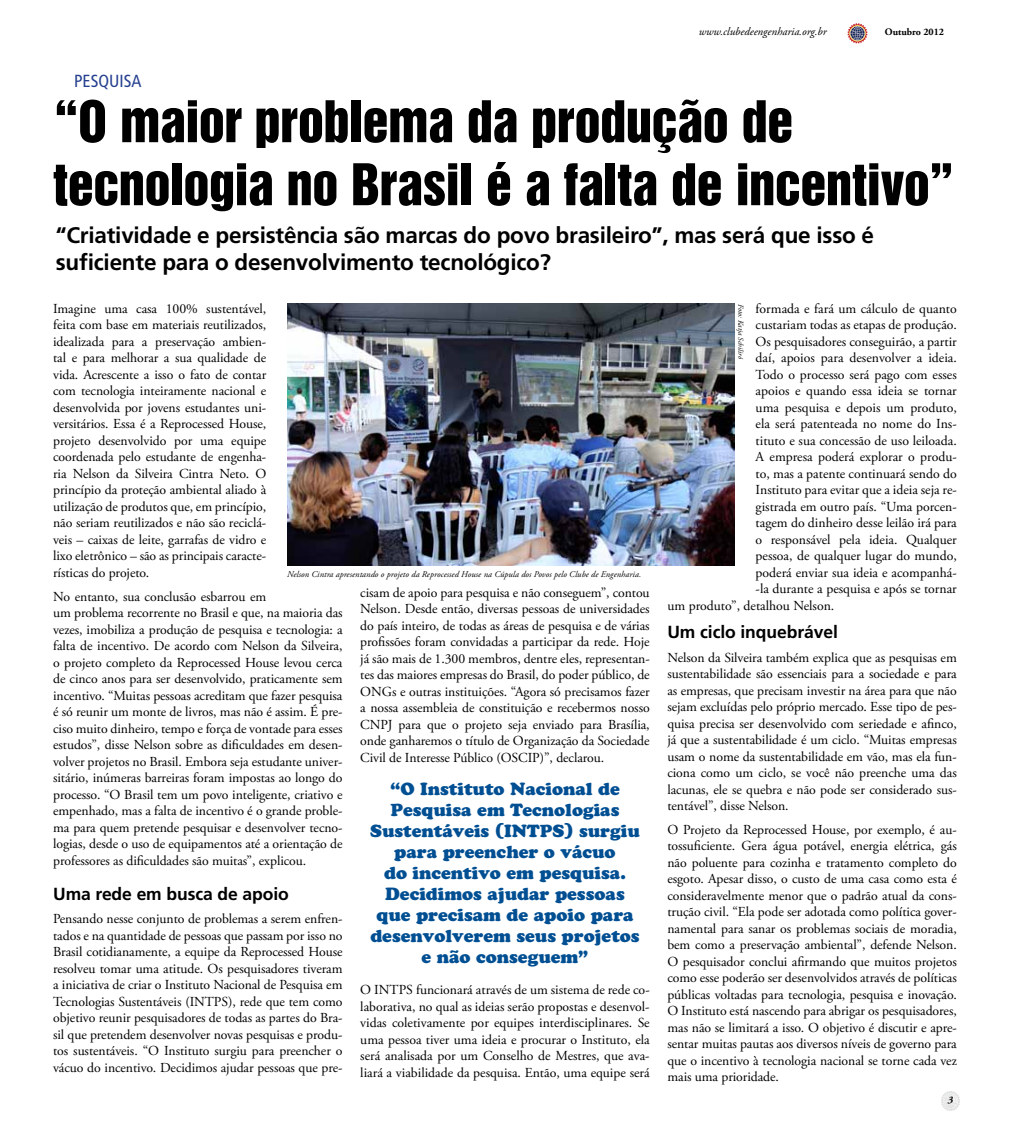
<style>
.page{position:relative;width:1010px;height:1134px;background:#fff}
.page>*{position:absolute;margin:0;border:0;box-sizing:border-box;transform-origin:0 0}
.t1{font:52.5px/63px "Helvetica Inserat LT Std";letter-spacing:-.01em;color:#000}
.t2{font:700 22.5px/27px "Frutiger";letter-spacing:-.01em;color:#000}
.t3{font:17.5px/21px "Cooper Black Std";color:#004f93;text-align:center}
.t4{font:700 17.5px "Frutiger";letter-spacing:-.005em;color:#000}
.t5{font:condensed 17.5px "Frutiger";color:#25408f}
.t6{font:13.75px/16.5px "Adobe Garamond Pro";letter-spacing:-.005em;color:#000;text-align:justify}
.t7{font:italic 11.25px "Adobe Garamond Pro";color:#000}
.t8{font:700 10px "Adobe Garamond Pro";color:#000}
.t9{font:italic 700 10px "Adobe Garamond Pro";color:#000}
.t10{font:italic 8.75px "Adobe Garamond Pro";letter-spacing:.01em;color:#000}
.t11{font:italic 7.5px "Adobe Garamond Pro";color:#000}
</style>
<div class="page">
<img style="left:942px;top:1091px;width:17px;height:19px">
<svg style="left:847px;top:23px;width:20px;height:20px"></svg>
<img style="left:287px;top:304px;width:447px;height:262px">
<p class="t5" style="left:74px;top:71px;width:69px">PESQUISA</p>
<p class="t7" style="left:699px;top:24px;width:129px">www.clubedeengenharia.org.br</p>
<p class="t8" style="left:885px;top:26px;width:61px">Outubro 2012</p>
<h1 class="t1" style="left:53px;top:91px;width:903px">“O maior problema da produção de tecnologia no Brasil é a falta de incentivo”</h1>
<h2 class="t2" style="left:56px;top:222px;width:820px">“Criatividade e persistência são marcas do povo brasileiro”, mas será que isso é suficiente para o desenvolvimento tecnológico?</h2>
<p class="t6" style="left:53px;top:301px;width:215px">Imagine uma casa 100% sustentável, feita com base em materiais reutilizados, idealizada para a preservação ambien&shy;tal e para melhorar a sua qualidade de vida. Acrescente a isso o fato de contar com tecnologia inteiramente nacional e desenvolvida por jovens estudantes uni&shy;versitários. Essa é a Reprocessed House, projeto desenvolvido por uma equipe coordenada pelo estudante de engenha&shy;ria Nelson da Silveira Cintra Neto. O princípio da proteção ambiental aliado à utilização de produtos que, em princípio, não seriam reutilizados e não são reciclá&shy;veis – caixas de leite, garrafas de vidro e lixo eletrônico – são as principais caracte&shy;rísticas do projeto.</p>
<p class="t6" style="left:53px;top:588px;width:291px;text-align:left">No entanto, sua conclusão esbarrou em<br>um problema recorrente no Brasil e que, na maioria das vezes, imobiliza a produção de pesquisa e tecnologia: a falta de incentivo. De acordo com Nelson da Silveira, o projeto completo da Reprocessed House levou cerca de cinco anos para ser desenvolvido, praticamente sem incentivo. “Muitas pessoas acreditam que fazer pesquisa é só reunir um monte de livros, mas não é assim. É pre&shy;ciso muito dinheiro, tempo e força de vontade para esses estudos”, disse Nelson sobre as dificuldades em desen&shy;volver projetos no Brasil. Embora seja estudante univer&shy;sitário, inúmeras barreiras foram impostas ao longo do processo. “O Brasil tem um povo inteligente, criativo e empenhado, mas a falta de incentivo é o grande proble&shy;ma para quem pretende pesquisar e desenvolver tecno&shy;logias, desde o uso de equipamentos até a orientação de professores as dificuldades são muitas”, explicou.</p>
<p class="t4" style="left:53px;top:883px;width:237px">Uma rede em busca de apoio</p>
<p class="t6" style="left:53px;top:911px;width:291px">Pensando nesse conjunto de problemas a serem enfren&shy;tados e na quantidade de pessoas que passam por isso no Brasil cotidianamente, a equipe da Reprocessed House resolveu tomar uma atitude. Os pesquisadores tiveram a iniciativa de criar o Instituto Nacional de Pesquisa em Tecnologias Sustentáveis (INTPS), rede que tem como objetivo reunir pesquisadores de todas as partes do Bra&shy;sil que pretendem desenvolver novas pesquisas e produ&shy;tos sustentáveis. “O Instituto surgiu para preencher o vácuo do incentivo. Decidimos ajudar pessoas que pre-</p>
<p class="t10" style="left:287px;top:569px;width:356px">Nelson Cintra apresentando o projeto da Reprocessed House na Cúpula dos Povos pelo Clube de Engenharia.</p>
<p class="t6" style="left:360px;top:585px;width:291px">cisam de apoio para pesquisa e não conseguem”, contou Nelson. Desde então, diversas pessoas de universidades do país inteiro, de todas as áreas de pesquisa e de várias profissões foram convidadas a participar da rede. Hoje já são mais de 1.300 membros, dentre eles, representan&shy;tes das maiores empresas do Brasil, do poder público, de ONGs e outras instituições. “Agora só precisamos fazer a nossa assembleia de constituição e recebermos nosso CNPJ para que o projeto seja enviado para Brasília, onde ganharemos o título de Organização da Sociedade Civil de Interesse Público (OSCIP)”, declarou.</p>
<p class="t3" style="left:370px;top:778px;width:271px">“O Instituto Nacional de<br>Pesquisa em Tecnologias<br>Sustentáveis (INTPS) surgiu para preencher o vácuo<br>do incentivo em pesquisa.<br>Decidimos ajudar pessoas que precisam de apoio para desenvolverem seus projetos e não conseguem”</p>
<p class="t6" style="left:360px;top:982px;width:291px">O INTPS funcionará através de um sistema de rede co&shy;laborativa, no qual as ideias serão propostas e desenvol&shy;vidas coletivamente por equipes interdisciplinares. Se uma pessoa tiver uma ideia e procurar o Instituto, ela será analisada por um Conselho de Mestres, que ava&shy;liará a viabilidade da pesquisa. Então, uma equipe será</p>
<p class="t6" style="left:756px;top:301px;width:203px">formada e fará um cálculo de quanto</p>
<p class="t6" style="left:756px;top:317px;width:203px">custariam todas as etapas de produção.</p>
<p class="t6" style="left:756px;top:334px;width:203px">Os pesquisadores conseguirão, a partir</p>
<p class="t6" style="left:756px;top:350px;width:203px">daí, apoios para desenvolver a ideia.</p>
<p class="t6" style="left:756px;top:367px;width:203px">Todo o processo será pago com esses</p>
<p class="t6" style="left:756px;top:383px;width:203px">apoios e quando essa ideia se tornar</p>
<p class="t6" style="left:756px;top:400px;width:203px">uma pesquisa e depois um produto,</p>
<p class="t6" style="left:756px;top:416px;width:203px">ela será patenteada no nome do Ins-</p>
<p class="t6" style="left:756px;top:433px;width:203px">tituto e sua concessão de uso leiloada.</p>
<p class="t6" style="left:756px;top:449px;width:203px">A empresa poderá explorar o produ-</p>
<p class="t6" style="left:756px;top:466px;width:203px">to, mas a patente continuará sendo do</p>
<p class="t6" style="left:756px;top:482px;width:203px">Instituto para evitar que a ideia seja re-</p>
<p class="t6" style="left:756px;top:499px;width:203px">gistrada em outro país. “Uma porcen-</p>
<p class="t6" style="left:756px;top:515px;width:203px">tagem do dinheiro desse leilão irá para</p>
<p class="t6" style="left:756px;top:532px;width:203px">o responsável pela ideia. Qualquer</p>
<p class="t6" style="left:756px;top:548px;width:203px">pessoa, de qualquer lugar do mundo,</p>
<p class="t6" style="left:756px;top:565px;width:203px">poderá enviar sua ideia e acompanhá-</p>
<p class="t6" style="left:756px;top:581px;width:203px">-la durante a pesquisa e após se tornar</p>
<p class="t6" style="left:667px;top:598px;width:168px">um produto”, detalhou Nelson.</p>
<p class="t4" style="left:667px;top:622px;width:172px">Um ciclo inquebrável</p>
<p class="t6" style="left:667px;top:649px;width:291px">Nelson da Silveira também explica que as pesquisas em sustentabilidade são essenciais para a sociedade e para as empresas, que precisam investir na área para que não sejam excluídas pelo próprio mercado. Esse tipo de pes&shy;quisa precisa ser desenvolvido com seriedade e afinco, já que a sustentabilidade é um ciclo. “Muitas empresas usam o nome da sustentabilidade em vão, mas ela fun&shy;ciona como um ciclo, se você não preenche uma das lacunas, ele se quebra e não pode ser considerado sus&shy;tentável”, disse Nelson.</p>
<p class="t6" style="left:667px;top:822px;width:291px">O Projeto da Reprocessed House, por exemplo, é au&shy;tossuficiente. Gera água potável, energia elétrica, gás não poluente para cozinha e tratamento completo do esgoto. Apesar disso, o custo de uma casa como esta é consideravelmente menor que o padrão atual da cons&shy;trução civil. “Ela pode ser adotada como política gover&shy;namental para sanar os problemas sociais de moradia, bem como a preservação ambiental”, defende Nelson.<br>O pesquisador conclui afirmando que muitos projetos como esse poderão ser desenvolvidos através de políticas públicas voltadas para tecnologia, pesquisa e inovação.<br>O Instituto está nascendo para abrigar os pesquisadores, mas não se limitará a isso. O objetivo é discutir e apre&shy;sentar muitas pautas aos diversos níveis de governo para que o incentivo à tecnologia nacional se torne cada vez mais uma prioridade.</p>
<p class="t11" style="left:745px;top:304px;width:57px;rotate:90deg">Foto: Katja Schiliró</p>
<p class="t9" style="left:948px;top:1094px;width:7px">3</p>
</div>
